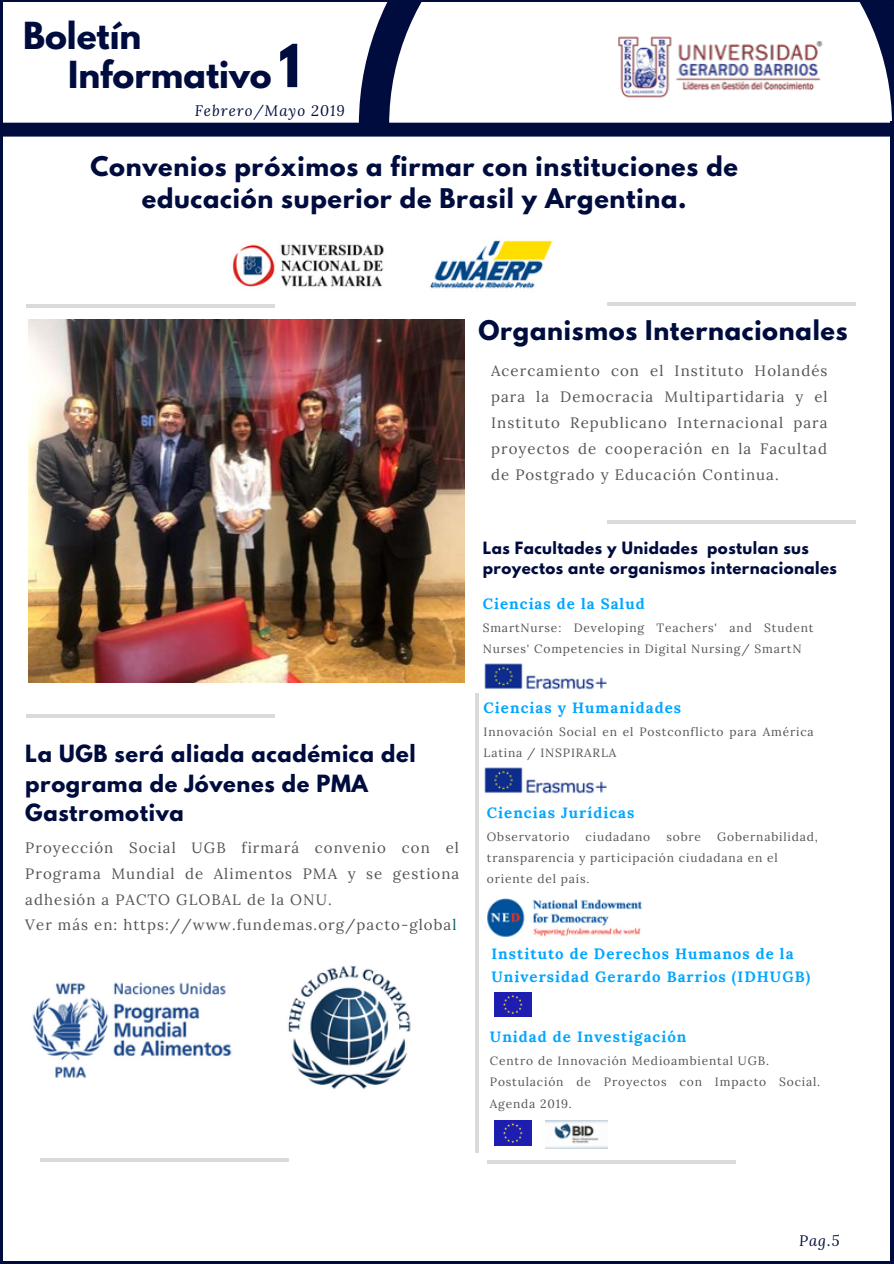
<style>
.page{position:relative;width:894px;height:1264px;background:#fff}
.page>*{position:absolute;margin:0;border:0;box-sizing:border-box;transform-origin:0 0}
.t1{font:700 52.5px "League Spartan";color:#000c3e}
.t2{font:700 33px/38.2px "League Spartan";color:#000c3e}
.t3{font:700 24px/32.7px "League Spartan";letter-spacing:.03em;color:#000c3e;text-align:center}
.t4{font:700 21px/29.2px "League Spartan";letter-spacing:.03em;color:#000c3e}
.t5{font:15px/26px "Lora";letter-spacing:.07em;color:#545454}
.t6{font:700 15px/22.5px "Lora";letter-spacing:.07em;color:#00a6ff}
.t7{font:700 15px/20.2px "League Spartan";letter-spacing:.03em;color:#000c3e}
.t8{font:italic 15px "Lora";letter-spacing:.07em;color:#000c3e}
.t9{font:12px/21.5px "Lora";letter-spacing:.07em;color:#545454}
.s1{color:#0e6171}
</style>
<div class="page">
<img style="left:28px;top:319px;width:436px;height:363px">
<hr style="left:487px;top:1160px;width:249px;height:3px;background:#000">
<hr style="left:26px;top:714px;width:249px;height:4px;background:#dadada">
<hr style="left:606px;top:302px;width:249px;height:4px;background:#dadada">
<hr style="left:40px;top:1158px;width:248px;height:3px;background:#000">
<img style="left:232px;top:244px;width:152px;height:43px">
<img style="left:429px;top:240px;width:124px;height:49px">
<hr style="left:26px;top:305px;width:248px;height:3px;background:#000">
<hr style="left:606px;top:520px;width:249px;height:3px;background:#000">
<img style="left:484px;top:663px;width:122px;height:27px">
<img style="left:484px;top:767px;width:122px;height:27px">
<img style="left:487px;top:898px;width:155px;height:39px">
<img style="left:494px;top:992px;width:37px;height:24px">
<img style="left:494px;top:1120px;width:37px;height:25px">
<img style="left:545px;top:1120px;width:62px;height:28px">
<hr style="left:475px;top:693px;width:4px;height:459px;background:#dadada">
<img style="left:32px;top:982px;width:200px;height:96px">
<img style="left:288px;top:965px;width:123px;height:124px">
<hr style="left:0;top:1261px;width:893px;height:2px;background:#000c3e">
<svg style="left:2px;top:123px;width:888px;height:14px;background:#081344"></svg>
<hr style="left:0;top:0;width:2px;height:1263px;background:#000c3e">
<hr style="left:890px;top:121px;width:3px;height:1142px;background:#000c3e">
<hr style="left:0;top:0;width:893px;height:2px;background:#000c3e">
<svg style="left:359px;top:2px;width:534px;height:123px"></svg>
<h2 class="t2" style="left:68px;top:21px;width:205px;text-indent:-45px">Boletín<br>Informativo</h2>
<p class="t8" style="left:195px;top:101px;width:152px">Febrero/Mayo 2019</p>
<h1 class="t1" style="left:278px;top:40px;width:23px">1</h1>
<h3 class="t3" style="left:90px;top:153px;width:649px">Convenios próximos a firmar con instituciones de educación superior de Brasil y Argentina.</h3>
<h3 class="t3" style="left:478px;top:316px;width:370px">Organismos Internacionales</h3>
<p class="t5" style="left:491px;top:357px;width:338px;text-align:justify">Acercamiento con el Instituto Holandés para la Democracia Multipartidaria y el Instituto Republicano Internacional para proyectos de cooperación en la Facultad de Postgrado y Educación Continua.</p>
<h3 class="t4" style="left:25px;top:741px;width:392px">La UGB será aliada académica del programa de Jóvenes de PMA<br>Gastromotiva</h3>
<p class="t5" style="left:25px;top:834px;width:435px">Proyección Social UGB firmará convenio con el Programa Mundial de Alimentos PMA y se gestiona adhesión a PACTO GLOBAL de la ONU.<br>Ver más en: https://www.fundemas.org/pacto-globa<span class="s1">l</span></p>
<p class="t7" style="left:482px;top:540px;width:355px">Las Facultades y Unidades postulan sus proyectos ante organismos internacionales</p>
<p class="t6" style="left:482px;top:592px;width:163px">Ciencias de la Salud</p>
<p class="t9" style="left:482px;top:616px;width:332px">SmartNurse: Developing Teachers' and Student<br>Nurses' Competencies in Digital Nursing/ SmartN</p>
<p class="t6" style="left:483px;top:696px;width:199px">Ciencias y Humanidades</p>
<p class="t9" style="left:483px;top:720px;width:331px">Innovación Social en el Postconflicto para América<br>Latina / INSPIRARLA</p>
<p class="t6" style="left:486px;top:801px;width:149px">Ciencias Jurídicas</p>
<p class="t9" style="left:486px;top:825px;width:84px">Observatorio</p>
<p class="t9" style="left:585px;top:825px;width:66px">ciudadano</p>
<p class="t9" style="left:666px;top:825px;width:36px">sobre</p>
<p class="t9" style="left:486px;top:825px;width:332px;text-indent:230px">Gobernabilidad, transparencia y participación ciudadana en el oriente del país.</p>
<p class="t6" style="left:491px;top:942px;width:320px">Instituto de Derechos Humanos de la<br>Universidad Gerardo Barrios (IDHUGB)</p>
<p class="t6" style="left:490px;top:1025px;width:198px">Unidad de Investigación</p>
<p class="t9" style="left:490px;top:1049px;width:332px">Centro de Innovación Medioambiental UGB.<br>Postulación de Proyectos con Impacto Social.<br>Agenda 2019.</p>
<p class="t8" style="left:798px;top:1230px;width:42px">Pag.5</p>
</div>
